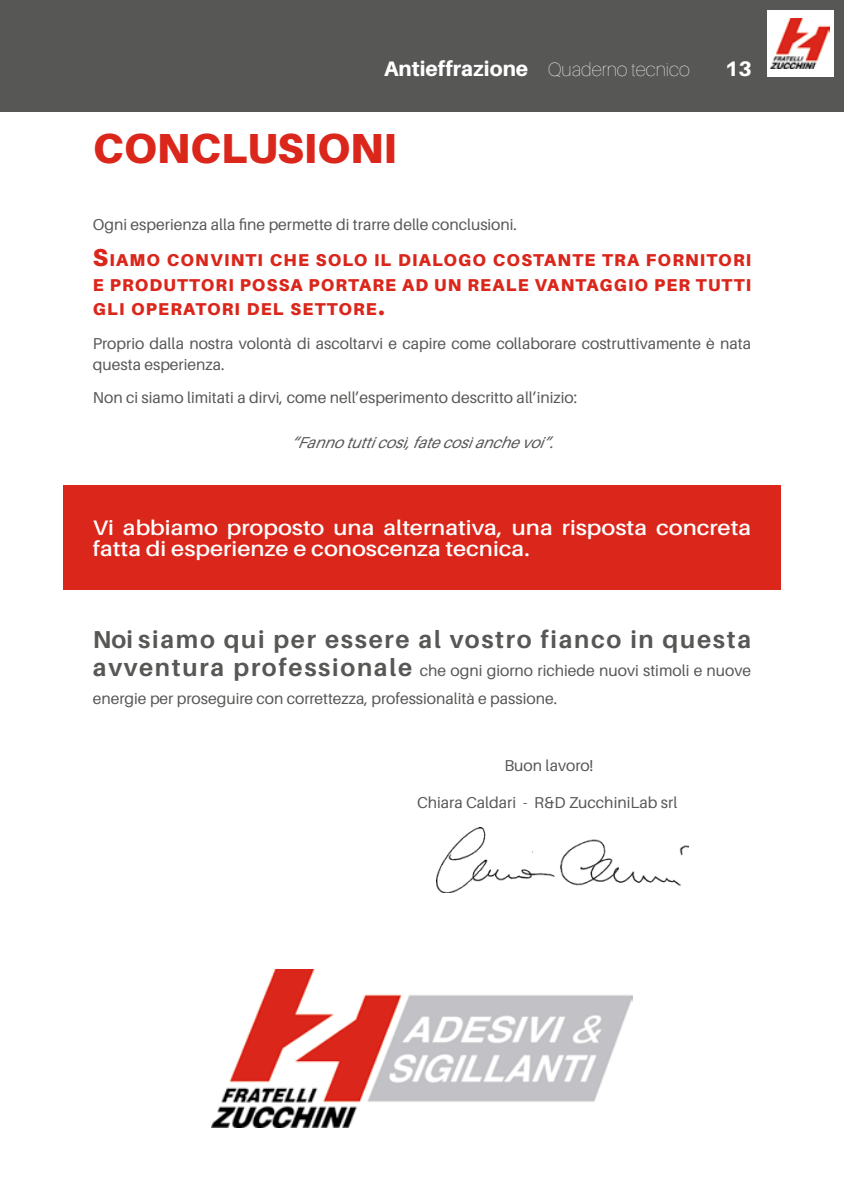
<style>
.page{position:relative;width:844px;height:1191px;background:#fff}
.page>*{position:absolute;margin:0;border:0;box-sizing:border-box;transform-origin:0 0}
.t1{font:900 42px "Aileron";color:#da261b}
.t2{font:700 24.5px "Aileron";letter-spacing:.07em;color:#575756}
.t3{font:900 24.5px "Aileron";color:#da261b}
.t4{font:600 21px/21px "Aileron";color:#fff;scale:1.11 1}
.t5{font:800 21px "Aileron";color:#fff}
.t6{font:200 19.25px "Aileron";color:#fff}
.t7{font:900 17.15px "Aileron";letter-spacing:.07em;color:#da261b}
.t8{font:15.75px/21px "Aileron";color:#575756}
.t9{font:italic 15.75px "Aileron";color:#575756}
.s1{font-weight:800;font-size:21px}
.s2{font-size:24.5px}
.s3{font-weight:700;font-size:24.5px}
</style>
<div class="page">
<div style="left:0;top:0;width:843px;height:112px;background:#575756"></div>
<div style="left:766px;top:10px;width:67px;height:67px;background:#fff"></div>
<img style="left:770px;top:19px;width:59px;height:49px">
<div style="left:63px;top:485px;width:717px;height:104px;background:#da261b"></div>
<img style="left:212px;top:969px;width:420px;height:159px">
<img style="left:437px;top:827px;width:251px;height:65px">
<p class="t6" style="left:384px;top:59px;width:307px"><span class="s1">Antieffrazione</span> Quaderno tecnico</p>
<h3 class="t5" style="left:724px;top:57px;width:28px">13</h3>
<h1 class="t1" style="left:93px;top:124px;width:305px">CONCLUSIONI</h1>
<p class="t8" style="left:93px;top:214px;width:426px">Ogni esperienza alla fine permette di trarre delle conclusioni.</p>
<p class="t7" style="left:93px;top:250px;width:142px"><span class="s2">S</span>IAMO CONVINTI</p>
<p class="t7" style="left:270px;top:250px;width:301px">CHE SOLO IL DIALOGO COSTANTE</p>
<p class="t7" style="left:602px;top:250px;width:68px">TRAFORNITORI</p>
<p class="t7" style="left:93px;top:275px;width:43px">E PRODUTTORI</p>
<p class="t7" style="left:240px;top:275px;width:95px">POSSA PORT</p>
<p class="t7" style="left:359px;top:275px;width:349px">ARE AD UN REALE VANTAGGIO PER TUTTI</p>
<p class="t7" style="left:93px;top:299px;width:115px">GLI OPERATORI</p>
<p class="t7" style="left:246px;top:299px;width:69px">DELSETTORE</p>
<h2 class="t3" style="left:378px;top:292px;width:9px">.</h2>
<p class="t8" style="left:93px;top:333px;width:659px">Proprio dalla nostra volontà di ascoltarvi e capire come collaborare costruttivamente è nata questa esperienza.</p>
<p class="t8" style="left:93px;top:387px;width:486px">Non ci siamo limitati a dirvi, come nell’esperimento descritto all’inizio:</p>
<p class="t9" style="left:291px;top:434px;width:271px">“Fannotutticosì,fatecosìanchevoi”.</p>
<h3 class="t4" style="left:93px;top:517px;width:594px">Vi abbiamo proposto una alternativa, una risposta concreta fatta di esperienze e conoscenza tecnica.</h3>
<h2 class="t2" style="left:93px;top:626px;width:659px">Noi siamo qui per essere al vostro fianco in questa</h2>
<p class="t8" style="left:93px;top:656px;width:659px;line-height:28px"><span class="s3">avventura professionale</span> che ogni giorno richiede nuovi stimoli e nuove energie per proseguire con correttezza, professionalità e passione.</p>
<p class="t8" style="left:504px;top:754px;width:90px">Buon lavoro!</p>
<p class="t8" style="left:417px;top:792px;width:262px">Chiara Caldari - R&amp;D ZucchiniLab srl</p>
</div>
